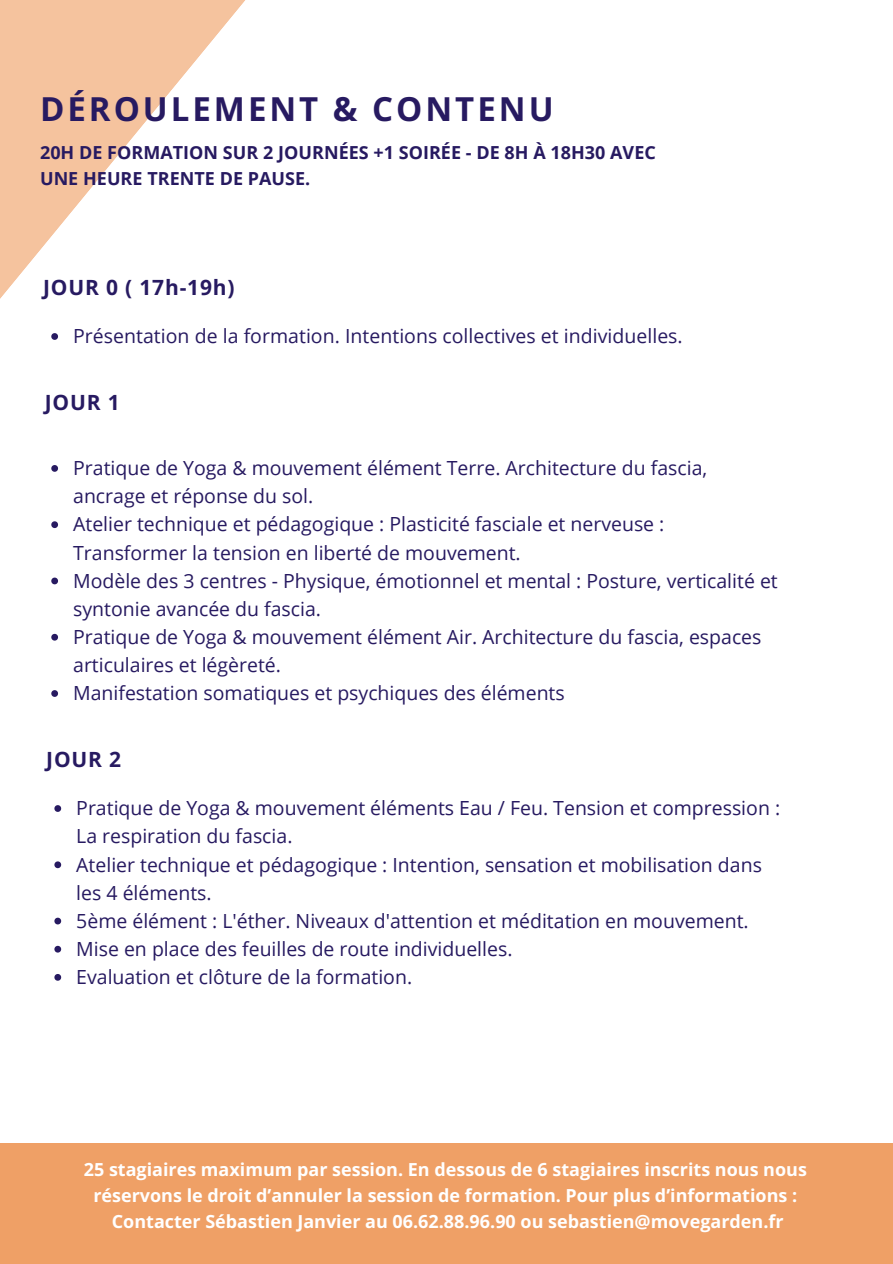
<style>
.page{position:relative;width:893px;height:1264px;background:#fff}
.page>*{position:absolute;margin:0;border:0;box-sizing:border-box;transform-origin:0 0}
.t1{font:700 33px "Open Sans";letter-spacing:.09em;color:#271a61}
.t2{font:700 21px "Open Sans";letter-spacing:.04em;color:#271a61}
.t3{font:19.5px/28.2px "Open Sans";color:#271a61}
.t4{font:700 18px/25.8px "Open Sans";color:#fff;text-align:center}
.t5{font:700 18px "Open Sans";letter-spacing:.005em;color:#271a61}
</style>
<div class="page">
<svg style="left:0;top:0;width:245px;height:299px"></svg>
<svg style="left:51px;top:333px;width:7px;height:7px"></svg>
<svg style="left:51px;top:465px;width:7px;height:7px"></svg>
<svg style="left:51px;top:521px;width:7px;height:7px"></svg>
<svg style="left:51px;top:577px;width:7px;height:7px"></svg>
<svg style="left:51px;top:634px;width:7px;height:6px"></svg>
<svg style="left:51px;top:690px;width:7px;height:7px"></svg>
<svg style="left:54px;top:805px;width:7px;height:6px"></svg>
<svg style="left:54px;top:861px;width:7px;height:7px"></svg>
<svg style="left:54px;top:917px;width:7px;height:7px"></svg>
<svg style="left:54px;top:945px;width:7px;height:7px"></svg>
<svg style="left:54px;top:974px;width:7px;height:6px"></svg>
<div style="left:0;top:1143px;width:892px;height:120px;background:#efa066"></div>
<p class="t1" style="left:40px;top:86px;width:515px">DÉROULEMENT &amp; CONTENU</p>
<p class="t5" style="left:40px;top:140px;width:617px">20H DE FORMATION SUR 2 JOURNÉES +1 SOIRÉE - DE 8H À 18H30 AVEC</p>
<p class="t5" style="left:40px;top:165px;width:272px">UNE HEURE TRENTE DE PAUSE.</p>
<p class="t2" style="left:43px;top:273px;width:193px">JOUR 0 ( 17h-19h)</p>
<p class="t3" style="left:73px;top:321px;width:611px">Présentation de la formation. Intentions collectives et individuelles.</p>
<p class="t2" style="left:45px;top:388px;width:76px">JOUR 1</p>
<p class="t3" style="left:73px;top:453px;width:635px">Pratique de Yoga &amp; mouvement élément Terre. Architecture du fascia, ancrage et réponse du sol.</p>
<p class="t3" style="left:73px;top:510px;width:592px">Atelier technique et pédagogique : Plasticité fasciale et nerveuse :<br>Transformer la tension en liberté de mouvement.</p>
<p class="t3" style="left:73px;top:566px;width:706px">Modèle des 3 centres - Physique, émotionnel et mental : Posture, verticalité et syntonie avancée du fascia.</p>
<p class="t3" style="left:73px;top:622px;width:689px">Pratique de Yoga &amp; mouvement élément Air. Architecture du fascia, espaces articulaires et légèreté.</p>
<p class="t3" style="left:73px;top:678px;width:493px">Manifestation somatiques et psychiques des éléments</p>
<p class="t2" style="left:46px;top:745px;width:76px">JOUR 2</p>
<p class="t3" style="left:76px;top:793px;width:705px">Pratique de Yoga &amp; mouvement éléments Eau / Feu. Tension et compression :<br>La respiration du fascia.</p>
<p class="t3" style="left:76px;top:849px;width:687px">Atelier technique et pédagogique : Intention, sensation et mobilisation dans les 4 éléments.</p>
<p class="t3" style="left:76px;top:906px;width:674px">5ème élément : L'éther. Niveaux d'attention et méditation en mouvement.</p>
<p class="t3" style="left:76px;top:934px;width:437px">Mise en place des feuilles de route individuelles.</p>
<p class="t3" style="left:76px;top:962px;width:337px">Evaluation et clôture de la formation.</p>
<p class="t4" style="left:84px;top:1156px;width:724px">25 stagiaires maximum par session. En dessous de 6 stagiaires inscrits nous nous réservons le droit d’annuler la session de formation. Pour plus d’informations :</p>
<p class="t4" style="left:112px;top:1207px;width:673px">Contacter Sébastien Janvier au 06.62.88.96.90 ou sebastien@movegarden.fr</p>
</div>
